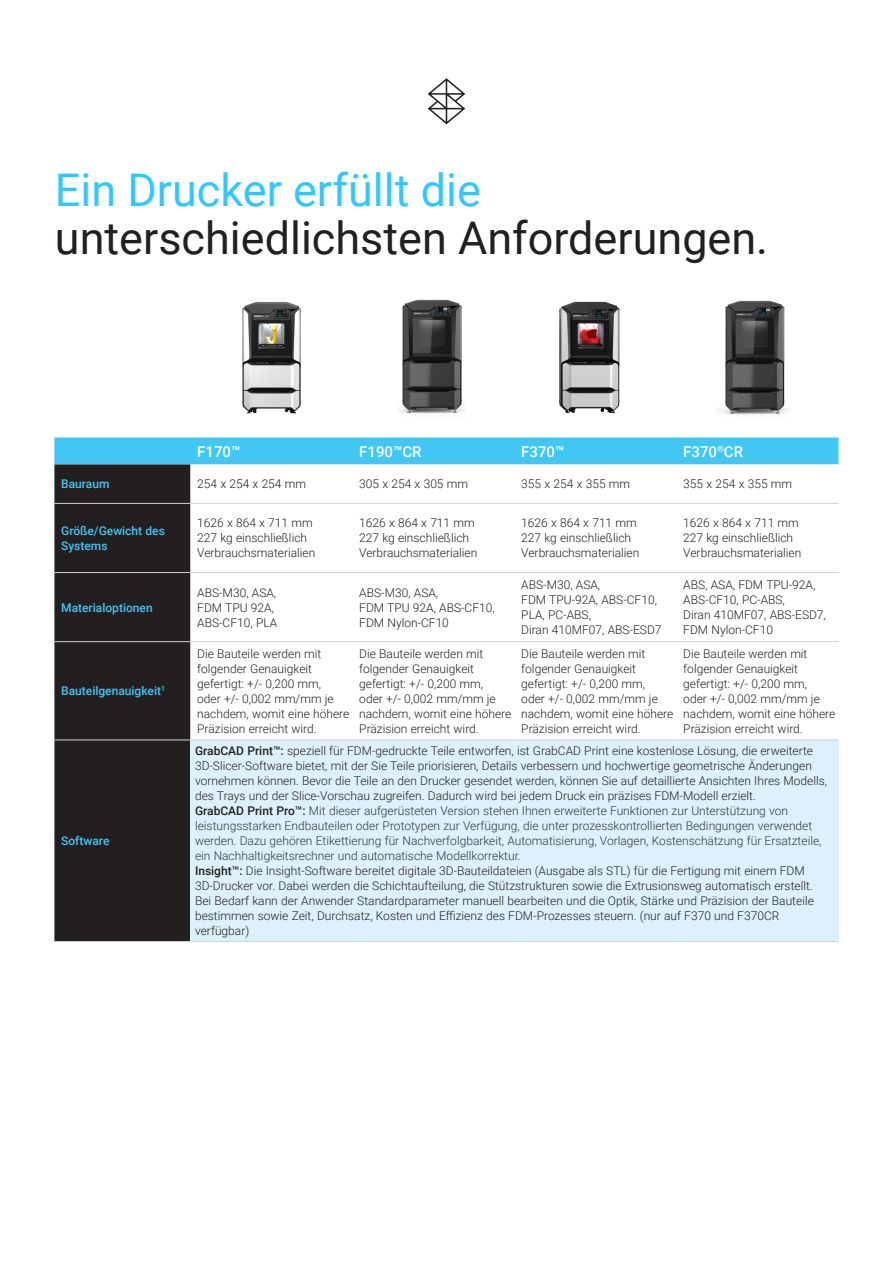
<style>
.page{position:relative;width:893px;height:1263px;background:#fff}
.page>*{position:absolute;margin:0;border:0;box-sizing:border-box;transform-origin:0 0}
.t1{font:45px "Roboto";color:#231f20}
.t2{font:45px "Roboto";color:#32c8ff}
.t3{font:500 15px "Roboto";color:#fff}
.t4{font:300 12px/15px "Roboto";color:#231f20}
.t5{font:500 12px/15px "Roboto";color:#42c6f3}
.s1{font-weight:500}
.s2{color:#323640}
</style>
<div class="page">
<svg style="left:428px;top:78px;width:37px;height:46px"></svg>
<div style="left:54px;top:437px;width:784px;height:27px;background:#42c6f3"></div>
<div style="left:54px;top:464px;width:136px;height:477px;background:#231f20"></div>
<svg style="left:190px;top:464px;width:648px;height:275px"></svg>
<div style="left:190px;top:740px;width:648px;height:201px;background:#dcf1fb"></div>
<hr style="left:54px;top:503px;width:136px;height:1px;background:#d1d2d4">
<hr style="left:190px;top:503px;width:162px;height:1px;background:#d1d2d4">
<hr style="left:352px;top:503px;width:162px;height:1px;background:#d1d2d4">
<hr style="left:514px;top:503px;width:162px;height:1px;background:#d1d2d4">
<hr style="left:676px;top:503px;width:162px;height:1px;background:#d1d2d4">
<hr style="left:54px;top:572px;width:136px;height:1px;background:#d1d2d4">
<hr style="left:190px;top:572px;width:162px;height:1px;background:#d1d2d4">
<hr style="left:352px;top:572px;width:162px;height:1px;background:#d1d2d4">
<hr style="left:514px;top:572px;width:162px;height:1px;background:#d1d2d4">
<hr style="left:676px;top:572px;width:162px;height:1px;background:#d1d2d4">
<hr style="left:54px;top:641px;width:136px;height:1px;background:#d1d2d4">
<hr style="left:190px;top:641px;width:162px;height:1px;background:#d1d2d4">
<hr style="left:352px;top:641px;width:162px;height:1px;background:#d1d2d4">
<hr style="left:514px;top:641px;width:162px;height:1px;background:#d1d2d4">
<hr style="left:676px;top:641px;width:162px;height:1px;background:#d1d2d4">
<hr style="left:54px;top:739px;width:136px;height:1px;background:#d1d2d4">
<hr style="left:190px;top:739px;width:162px;height:1px;background:#d1d2d4">
<hr style="left:352px;top:739px;width:162px;height:1px;background:#d1d2d4">
<hr style="left:514px;top:739px;width:162px;height:1px;background:#d1d2d4">
<hr style="left:676px;top:739px;width:162px;height:1px;background:#d1d2d4">
<hr style="left:54px;top:941px;width:136px;height:1px;background:#d1d2d4">
<hr style="left:190px;top:941px;width:162px;height:1px;background:#d1d2d4">
<hr style="left:352px;top:941px;width:162px;height:1px;background:#d1d2d4">
<hr style="left:514px;top:941px;width:162px;height:1px;background:#d1d2d4">
<hr style="left:676px;top:941px;width:162px;height:1px;background:#d1d2d4">
<img style="left:719px;top:300px;width:69px;height:115px">
<img style="left:242px;top:301px;width:60px;height:113px">
<img style="left:559px;top:301px;width:61px;height:113px">
<img style="left:399px;top:299px;width:66px;height:115px">
<h1 class="t2" style="left:55px;top:159px;width:427px">Ein Drucker erfüllt die</h1>
<h1 class="t1" style="left:55px;top:207px;width:715px">unterschiedlichsten Anforderungen.</h1>
<p class="t3" style="left:197px;top:441px;width:45px">F170™</p>
<p class="t3" style="left:359px;top:441px;width:64px">F190™CR</p>
<p class="t3" style="left:521px;top:441px;width:45px">F370™</p>
<p class="t3" style="left:683px;top:441px;width:61px">F370<sup>®</sup>CR</p>
<p class="t5" style="left:61px;top:476px;width:50px">Bauraum</p>
<p class="t4" style="left:197px;top:476px;width:110px">254 x 254 x 254 mm</p>
<p class="t4" style="left:359px;top:476px;width:110px">305 x 254 x 305 mm</p>
<p class="t4" style="left:521px;top:476px;width:110px">355 x 254 x 355 mm</p>
<p class="t4" style="left:683px;top:476px;width:110px">355 x 254 x 355 mm</p>
<p class="t5" style="left:61px;top:523px;width:105px">Größe/Gewicht des<br>Systems</p>
<p class="t4" style="left:197px;top:515px;width:120px">1626 x 864 x 711 mm<br>227 kg einschließlich<br>Verbrauchsmaterialien</p>
<p class="t4" style="left:359px;top:515px;width:120px">1626 x 864 x 711 mm<br>227 kg einschließlich<br>Verbrauchsmaterialien</p>
<p class="t4" style="left:521px;top:515px;width:120px">1626 x 864 x 711 mm<br>227 kg einschließlich<br>Verbrauchsmaterialien</p>
<p class="t4" style="left:683px;top:515px;width:120px">1626 x 864 x 711 mm<br>227 kg einschließlich<br>Verbrauchsmaterialien</p>
<p class="t5" style="left:61px;top:599px;width:93px">Materialoptionen</p>
<p class="t5" style="left:61px;top:683px;width:105px">Bauteilgenauigkeit<sup>1</sup></p>
<p class="t5" style="left:61px;top:833px;width:50px">Software</p>
<p class="t4" style="left:197px;top:584px;width:82px">ABS-M30, ASA,<br>FDM TPU 92A,<br>ABS-CF10, PLA</p>
<p class="t4" style="left:359px;top:584px;width:137px">ABS-M30, ASA,<br>FDM TPU 92A, ABS-CF10,<br>FDM Nylon-CF10</p>
<p class="t4" style="left:521px;top:577px;width:142px">ABS-M30, ASA,<br>FDM TPU-92A, ABS-CF10,<br>PLA, PC-ABS,<br>Diran 410MF07, ABS-ESD7</p>
<p class="t4" style="left:683px;top:577px;width:144px">ABS, ASA, FDM TPU-92A,<br>ABS-CF10, PC-ABS,<br>Diran 410MF07, ABS-ESD7,<br>FDM Nylon-CF10</p>
<p class="t4" style="left:197px;top:646px;width:154px">Die Bauteile werden mit folgender Genauigkeit gefertigt: +/- 0,200 mm,<br>oder +/- 0,002 mm/mm je nachdem, womit eine höhere<br>Präzision erreicht wird.</p>
<p class="t4" style="left:359px;top:646px;width:154px">Die Bauteile werden mit folgender Genauigkeit gefertigt: +/- 0,200 mm,<br>oder +/- 0,002 mm/mm je nachdem, womit eine höhere<br>Präzision erreicht wird.</p>
<p class="t4" style="left:521px;top:646px;width:154px">Die Bauteile werden mit folgender Genauigkeit gefertigt: +/- 0,200 mm,<br>oder +/- 0,002 mm/mm je nachdem, womit eine höhere<br>Präzision erreicht wird.</p>
<p class="t4" style="left:683px;top:646px;width:154px">Die Bauteile werden mit folgender Genauigkeit gefertigt: +/- 0,200 mm,<br>oder +/- 0,002 mm/mm je nachdem, womit eine höhere<br>Präzision erreicht wird.</p>
<p class="t4" style="left:195px;top:743px;width:634px"><span class="s1">GrabCAD Print™:</span> speziell für FDM-gedruckte Teile entworfen, ist GrabCAD Print eine kostenlose Lösung, die erweiterte 3D-Slicer-Software bietet, mit der Sie Teile priorisieren, Details verbessern und hochwertige geometrische Änderungen vornehmen können. Bevor die Teile an den Drucker gesendet werden, können Sie auf detaillierte Ansichten Ihres Modells, des Trays und der Slice-Vorschau zugreifen. Dadurch wird bei jedem Druck ein präzises FDM-Modell erzielt.<br><span class="s1">GrabCAD Print Pro™:</span> <span class="s2">Mit dieser aufgerüsteten Version stehen Ihnen erweiterte Funktionen zur Unterstützung von leistungsstarken Endbauteilen oder Prototypen zur Verfügung, die unter prozesskontrollierten Bedingungen verwendet werden. Dazu gehören Etikettierung für Nachverfolgbarkeit, Automatisierung, Vorlagen, Kostenschätzung für Ersatzteile, ein Nachhaltigkeitsrechner und automatische Modellkorrektur.<br></span><span class="s1">Insight™:</span> Die Insight-Software bereitet digitale 3D-Bauteildateien (Ausgabe als STL) für die Fertigung mit einem FDM 3D-Drucker vor. Dabei werden die Schichtaufteilung, die Stützstrukturen sowie die Extrusionsweg automatisch erstellt.<br>Bei Bedarf kann der Anwender Standardparameter manuell bearbeiten und die Optik, Stärke und Präzision der Bauteile bestimmen sowie Zeit, Durchsatz, Kosten und Effizienz des FDM-Prozesses steuern. (nur auf F370 und F370CR verfügbar)</p>
</div>
